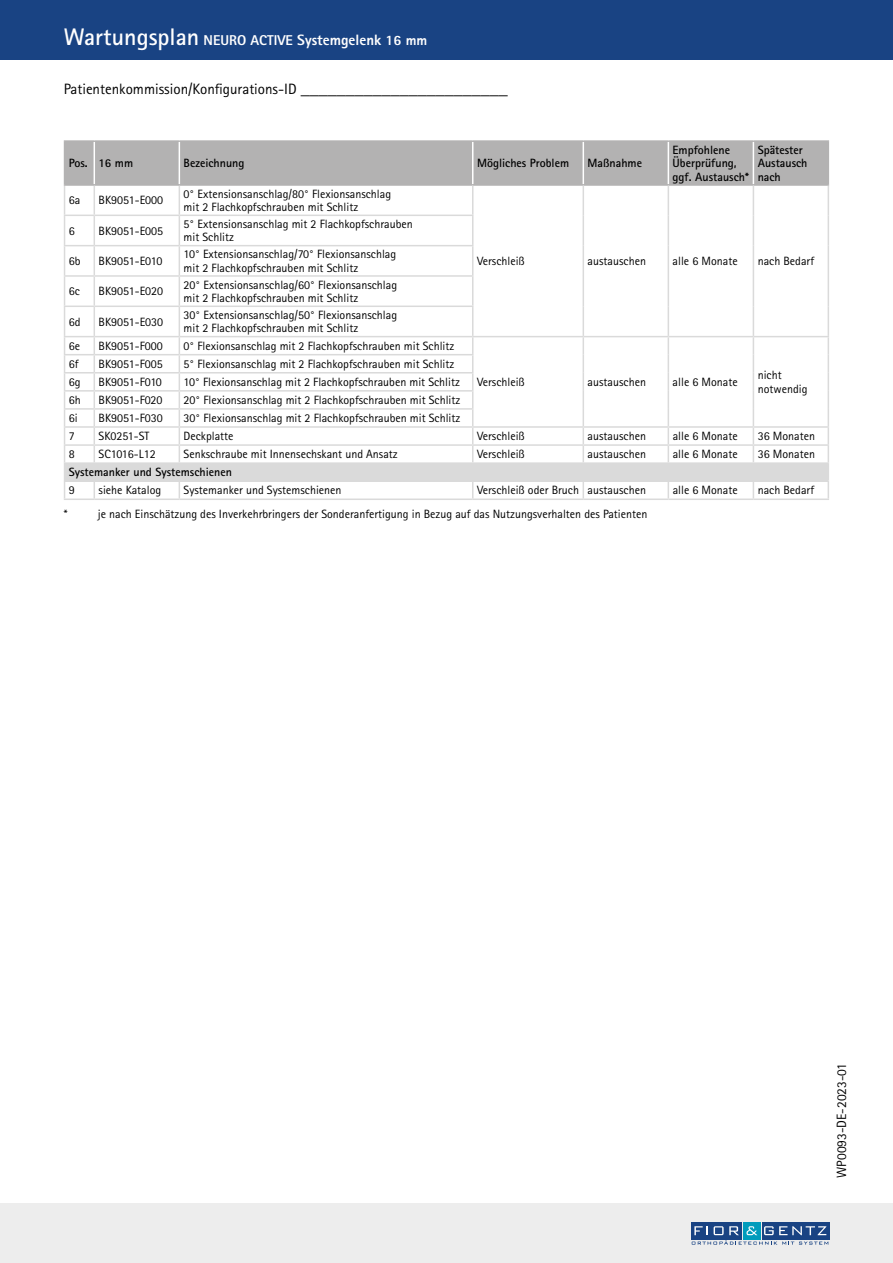
<style>
.page{position:relative;width:893px;height:1263px;background:#fff}
.page>*{position:absolute;margin:0;border:0;box-sizing:border-box;transform-origin:0 0}
.t1{font:15px "Rotis Sans Serif Pro";color:#000}
.t2{font:800 14.25px "Rotis Sans Serif Pro";color:#fff}
.t3{font:13.5px "Rotis Sans Serif Pro";color:#000}
.t4{font:12px/13.5px "Rotis Sans Serif Pro";color:#000}
.t5{font:700 12px/13.5px "Rotis Sans Serif Pro";color:#000}
.s1{font-weight:700;font-size:24px}
.s2{font-size:15px}
.s3{font-family:"Minion Pro";font-size:18px}
</style>
<div class="page">
<hr style="left:473px;top:498px;width:110px;height:2px;background:#dadada">
<hr style="left:583px;top:498px;width:85px;height:2px;background:#dadada">
<hr style="left:668px;top:498px;width:85px;height:2px;background:#dadada">
<hr style="left:753px;top:498px;width:76px;height:2px;background:#dadada">
<hr style="left:64px;top:498px;width:30px;height:2px;background:#dadada">
<hr style="left:94px;top:498px;width:85px;height:2px;background:#dadada">
<hr style="left:179px;top:498px;width:294px;height:2px;background:#dadada">
<hr style="left:64px;top:140px;width:30px;height:2px;background:#b3b2b2">
<hr style="left:94px;top:140px;width:85px;height:2px;background:#b3b2b2">
<hr style="left:179px;top:140px;width:294px;height:2px;background:#b3b2b2">
<hr style="left:473px;top:140px;width:110px;height:2px;background:#b3b2b2">
<hr style="left:583px;top:140px;width:85px;height:2px;background:#b3b2b2">
<hr style="left:668px;top:140px;width:85px;height:2px;background:#b3b2b2">
<hr style="left:753px;top:140px;width:76px;height:2px;background:#b3b2b2">
<svg style="left:64px;top:142px;width:765px;height:356px"></svg>
<hr style="left:753px;top:426px;width:76px;height:2px;background:#dadada">
<div style="left:0;top:0;width:893px;height:60px;background:#194383"></div>
<div style="left:0;top:1203px;width:893px;height:60px;background:#ededed"></div>
<div style="left:743px;top:1222px;width:17px;height:17px;background:#009cbc"></div>
<div style="left:762px;top:1222px;width:67px;height:17px;background:#194383"></div>
<div style="left:691px;top:1222px;width:51px;height:17px;background:#194383"></div>
<svg style="left:692px;top:1226px;width:136px;height:18px"></svg>
<p class="t2" style="left:64px;top:31px;width:365px"><span class="s1">Wartungsplan</span> NEURO ACTIVE <span class="s2">Systemgelenk</span> 16 mm</p>
<p class="t1" style="left:64px;top:80px;width:445px">Patientenkommission/Konfigurations-ID <span class="s3">_______________________</span></p>
<p class="t5" style="left:69px;top:156px;width:66px">Pos. 16 mm</p>
<p class="t5" style="left:184px;top:156px;width:62px">Bezeichnung</p>
<p class="t5" style="left:477px;top:156px;width:94px">Mögliches Problem</p>
<p class="t5" style="left:588px;top:156px;width:56px">Maßnahme</p>
<p class="t4" style="left:69px;top:194px;width:13px">6a</p>
<p class="t4" style="left:99px;top:194px;width:66px">BK9051-E000</p>
<p class="t4" style="left:184px;top:187px;width:209px">0° Extensionsanschlag/80° Flexionsanschlag mit 2 Flachkopfschrauben mit Schlitz</p>
<p class="t5" style="left:673px;top:143px;width:78px">Empfohlene<br>Überprüfung, ggf. Austausch*</p>
<p class="t5" style="left:758px;top:143px;width:51px">Spätester<br>Austausch nach</p>
<p class="t4" style="left:69px;top:224px;width:7px">6</p>
<p class="t4" style="left:99px;top:224px;width:66px">BK9051-E005</p>
<p class="t4" style="left:184px;top:217px;width:231px">5° Extensionsanschlag mit 2 Flachkopfschrauben mit Schlitz</p>
<p class="t4" style="left:69px;top:254px;width:13px">6b</p>
<p class="t4" style="left:99px;top:254px;width:65px">BK9051-E010</p>
<p class="t4" style="left:184px;top:247px;width:214px">10° Extensionsanschlag/70° Flexionsanschlag mit 2 Flachkopfschrauben mit Schlitz</p>
<p class="t4" style="left:69px;top:285px;width:13px">6c</p>
<p class="t4" style="left:99px;top:285px;width:66px">BK9051-E020</p>
<p class="t4" style="left:184px;top:278px;width:215px">20° Extensionsanschlag/60° Flexionsanschlag mit 2 Flachkopfschrauben mit Schlitz</p>
<p class="t4" style="left:69px;top:315px;width:13px">6d</p>
<p class="t4" style="left:99px;top:315px;width:66px">BK9051-E030</p>
<p class="t4" style="left:184px;top:308px;width:215px">30° Extensionsanschlag/50° Flexionsanschlag mit 2 Flachkopfschrauben mit Schlitz</p>
<p class="t4" style="left:69px;top:339px;width:13px">6e</p>
<p class="t4" style="left:99px;top:339px;width:66px">BK9051-F000</p>
<p class="t4" style="left:184px;top:339px;width:272px">0° Flexionsanschlag mit 2 Flachkopfschrauben mit Schlitz</p>
<p class="t4" style="left:477px;top:254px;width:49px">Verschleiß</p>
<p class="t4" style="left:588px;top:254px;width:60px">austauschen</p>
<p class="t4" style="left:673px;top:254px;width:67px">alle 6 Monate</p>
<p class="t4" style="left:758px;top:254px;width:58px">nach Bedarf</p>
<p class="t4" style="left:69px;top:357px;width:11px">6f</p>
<p class="t4" style="left:99px;top:357px;width:66px">BK9051-F005</p>
<p class="t4" style="left:184px;top:357px;width:272px">5° Flexionsanschlag mit 2 Flachkopfschrauben mit Schlitz</p>
<p class="t4" style="left:69px;top:375px;width:13px">6g</p>
<p class="t4" style="left:99px;top:375px;width:65px">BK9051-F010</p>
<p class="t4" style="left:184px;top:375px;width:278px">10° Flexionsanschlag mit 2 Flachkopfschrauben mit Schlitz</p>
<p class="t4" style="left:69px;top:393px;width:13px">6h</p>
<p class="t4" style="left:99px;top:393px;width:65px">BK9051-F020</p>
<p class="t4" style="left:184px;top:393px;width:278px">20° Flexionsanschlag mit 2 Flachkopfschrauben mit Schlitz</p>
<p class="t4" style="left:69px;top:411px;width:10px">6i</p>
<p class="t4" style="left:99px;top:411px;width:66px">BK9051-F030</p>
<p class="t4" style="left:184px;top:411px;width:278px">30° Flexionsanschlag mit 2 Flachkopfschrauben mit Schlitz</p>
<p class="t4" style="left:69px;top:429px;width:7px">7</p>
<p class="t4" style="left:99px;top:429px;width:52px">SK0251-ST</p>
<p class="t4" style="left:184px;top:429px;width:51px">Deckplatte</p>
<p class="t4" style="left:477px;top:429px;width:49px">Verschleiß</p>
<p class="t4" style="left:588px;top:429px;width:60px">austauschen</p>
<p class="t4" style="left:673px;top:429px;width:67px">alle 6 Monate</p>
<p class="t4" style="left:758px;top:429px;width:59px">36 Monaten</p>
<p class="t4" style="left:69px;top:448px;width:7px">8</p>
<p class="t4" style="left:99px;top:448px;width:59px">SC1016-L12</p>
<p class="t4" style="left:184px;top:448px;width:216px">Senkschraube mit Innensechskant und Ansatz</p>
<p class="t4" style="left:477px;top:448px;width:49px">Verschleiß</p>
<p class="t4" style="left:588px;top:448px;width:60px">austauschen</p>
<p class="t4" style="left:673px;top:448px;width:67px">alle 6 Monate</p>
<p class="t4" style="left:758px;top:448px;width:59px">36 Monaten</p>
<p class="t5" style="left:69px;top:465px;width:165px">Systemanker und Systemschienen</p>
<p class="t4" style="left:69px;top:484px;width:7px">9</p>
<p class="t4" style="left:99px;top:484px;width:64px">siehe Katalog</p>
<p class="t4" style="left:184px;top:484px;width:159px">Systemanker und Systemschienen</p>
<p class="t4" style="left:477px;top:484px;width:170px">Verschleiß oder Bruch austauschen</p>
<p class="t4" style="left:673px;top:484px;width:67px">alle 6 Monate</p>
<p class="t4" style="left:758px;top:484px;width:58px">nach Bedarf</p>
<p class="t4" style="left:477px;top:375px;width:49px">Verschleiß</p>
<p class="t4" style="left:588px;top:375px;width:60px">austauschen</p>
<p class="t4" style="left:673px;top:375px;width:67px">alle 6 Monate</p>
<p class="t4" style="left:758px;top:368px;width:51px">nicht notwendig</p>
<p class="t4" style="left:64px;top:507px;width:5px">*</p>
<p class="t4" style="left:98px;top:507px;width:551px">je nach Einschätzung des Inverkehrbringers der Sonderanfertigung in Bezug auf das Nutzungsverhalten des Patienten</p>
<p class="t3" style="left:834px;top:1178px;width:116px;rotate:-90deg">WP0093-DE-2023-01</p>
</div>
